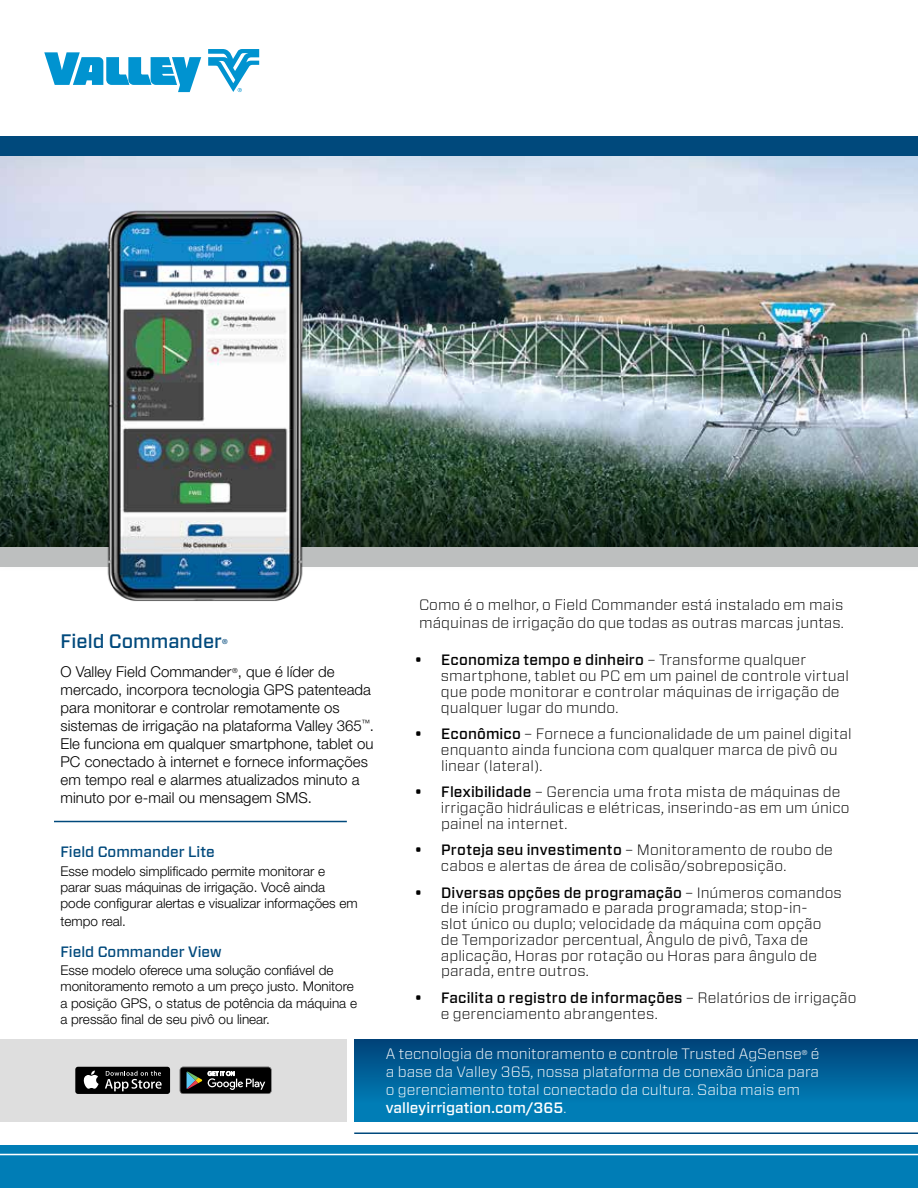
<style>
.page{position:relative;width:918px;height:1188px;background:#fff}
.page>*{position:absolute;margin:0;border:0;box-sizing:border-box;transform-origin:0 0}
.t1{font:500 19.5px "Forza";color:#00497c}
.t2{font:300 15px/15.8px "Forza";letter-spacing:.005em;color:#000}
.t3{font:300 15px/18px "Helvetica Neue LT Pro";letter-spacing:.005em;color:#000}
.t4{font:300 15px/18px "Forza";color:#fff}
.t5{font:500 15px "Forza";color:#00497c}
.t6{font:300 13.5px/16.2px "Helvetica Neue LT Pro";color:#000}
.t7{font:500 7.05px "Helvetica Neue LT Pro";color:#00497c}
.s1{font-weight:500}
</style>
<div class="page">
<div style="left:0;top:1145px;width:918px;height:43px;background:#007db6"></div>
<img style="left:0;top:156px;width:918px;height:255px">
<svg style="left:208px;top:49px;width:51px;height:43px"></svg>
<svg style="left:44px;top:52px;width:157px;height:40px"></svg>
<div style="left:0;top:137px;width:918px;height:19px;background:#00497c"></div>
<svg style="left:0;top:411px;width:918px;height:136px;background:#465d52"></svg>
<div style="left:0;top:547px;width:918px;height:19px;background:#bdbfbf"></div>
<hr style="left:354px;top:1132px;width:564px;height:2px;background:#00497c">
<div style="left:0;top:1039px;width:347px;height:83px;background:#dedede"></div>
<div style="left:354px;top:1039px;width:564px;height:83px;background:#007db6"></div>
<div style="left:354px;top:1039px;width:564px;height:64px;background:linear-gradient(to bottom,#004177,#007bb4)"></div>
<hr style="left:54px;top:821px;width:293px;height:1px;background:#00497c">
<img style="left:87px;top:194px;width:237px;height:407px">
<div style="left:75px;top:1067px;width:95px;height:27px;background:#000;border-radius:3px"></div>
<svg style="left:83px;top:1071px;width:16px;height:18px"></svg>
<svg style="left:105px;top:1071px;width:57px;height:20px"></svg>
<svg style="left:180px;top:1067px;width:92px;height:27px;background:#2e302f"></svg>
<p class="t2" style="left:419px;top:596px;width:426px;line-height:18px">Como é o melhor, o Field Commander está instalado em mais máquinas de irrigação do que todas as outras marcas juntas.</p>
<h1 class="t1" style="left:60px;top:628px;width:163px">Field Commander</h1>
<p class="t7" style="left:222px;top:637px;width:7px">®</p>
<p class="t3" style="left:60px;top:662px;width:315px">O Valley Field Commander<sup>®</sup>, que é líder de mercado, incorpora tecnologia GPS patenteada para monitorar e controlar remotamente os sistemas de irrigação na plataforma Valley 365<sup>™</sup>.<br>Ele funciona em qualquer smartphone, tablet ou PC conectado à internet e fornece informações em tempo real e alarmes atualizados minuto a minuto por e-mail ou mensagem SMS.</p>
<p class="t2" style="left:441px;top:652px;width:409px;text-indent:-26px"><span class="s1">• Economiza tempo e dinheiro</span> – Transforme qualquer smartphone, tablet ou PC em um painel de controle virtual que pode monitorar e controlar máquinas de irrigação de qualquer lugar do mundo.</p>
<p class="t2" style="left:441px;top:726px;width:412px;text-indent:-26px"><span class="s1">• Econômico</span> – Fornece a funcionalidade de um painel digital enquanto ainda funciona com qualquer marca de pivô ou linear (lateral).</p>
<p class="t2" style="left:441px;top:784px;width:410px;text-indent:-26px"><span class="s1">• Flexibilidade</span> – Gerencia uma frota mista de máquinas de irrigação hidráulicas e elétricas, inserindo-as em um único painel na internet.</p>
<p class="t2" style="left:441px;top:842px;width:393px;text-indent:-26px"><span class="s1">• Proteja seu investimento</span> – Monitoramento de roubo de cabos e alertas de área de colisão/sobreposição.</p>
<p class="t2" style="left:441px;top:884px;width:402px;text-indent:-26px"><span class="s1">• Diversas opções de programação</span> – Inúmeros comandos de início programado e parada programada; stop-in-<br>slot único ou duplo; velocidade da máquina com opção de Temporizador percentual, Ângulo de pivô, Taxa de aplicação, Horas por rotação ou Horas para ângulo de parada, entre outros.</p>
<p class="t2" style="left:441px;top:989px;width:417px;text-indent:-26px"><span class="s1">• Facilita o registro de informações</span> – Relatórios de irrigação e gerenciamento abrangentes.</p>
<p class="t5" style="left:60px;top:842px;width:156px">Field Commander Lite</p>
<p class="t6" style="left:60px;top:862px;width:299px">Esse modelo simplificado permite monitorar e parar suas máquinas de irrigação. Você ainda pode configurar alertas e visualizar informações em</p>
<p class="t6" style="left:60px;top:913px;width:67px">tempo real.</p>
<p class="t5" style="left:60px;top:942px;width:163px">Field Commander View</p>
<p class="t6" style="left:60px;top:962px;width:298px">Esse modelo oferece uma solução confiável de monitoramento remoto a um preço justo. Monitore a posição GPS, o status de potência da máquina e a pressão final de seu pivô ou linear.</p>
<p class="t4" style="left:386px;top:1044px;width:435px">A tecnologia de monitoramento e controle Trusted AgSense<sup>®</sup> é a base da Valley 365, nossa plataforma de conexão única para o gerenciamento total conectado da cultura. Saiba mais em <span class="s1">valleyirrigation.com/365</span>.</p>
</div>
